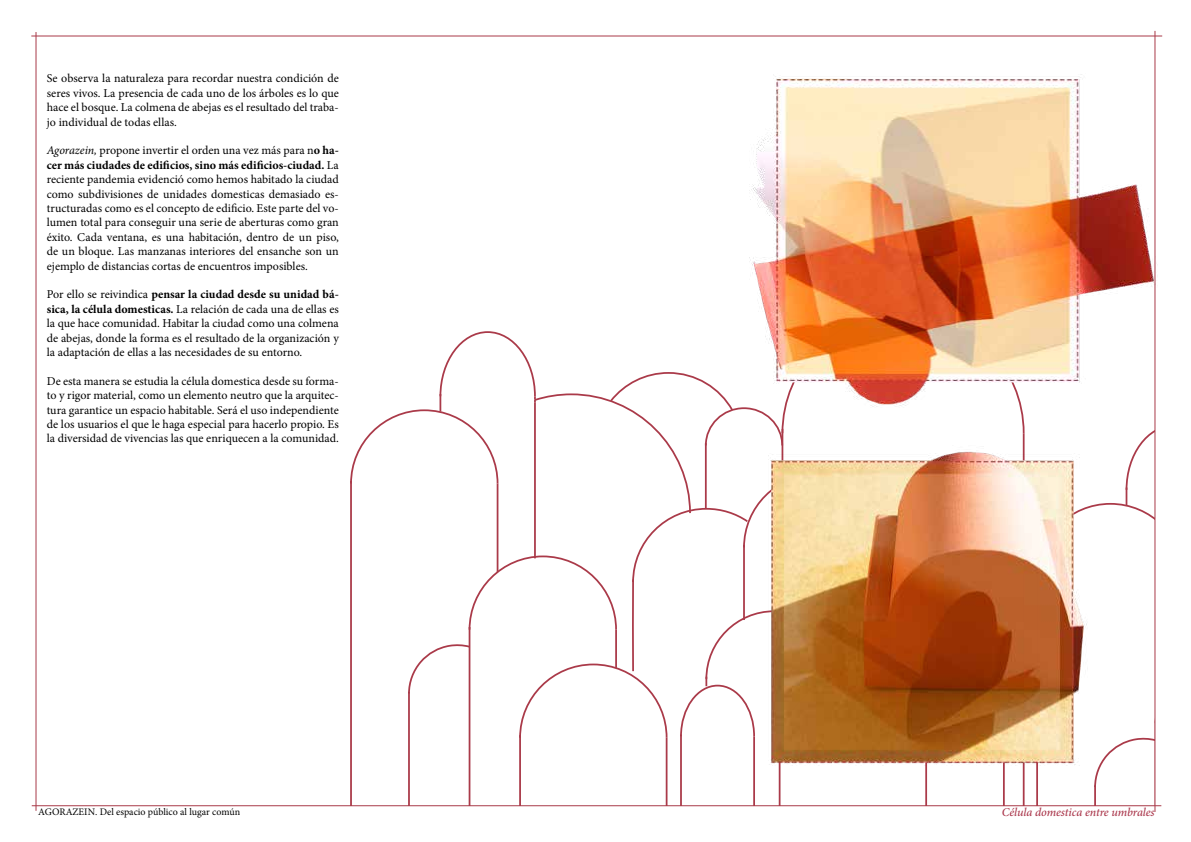
<style>
.page{position:relative;width:1191px;height:842px;background:#fff}
.page>*{position:absolute;margin:0;border:0;box-sizing:border-box;transform-origin:0 0}
.t1{font:12px/14.4px "Minion Pro";color:#000;text-align:justify}
.t2{font:italic 500 12px "Minion Pro";letter-spacing:-.005em;color:#a93449}
.t3{font:10px "Minion Pro";color:#000}
.s1{font-style:italic}
.s2{font-weight:700}
</style>
<div class="page">
<hr style="left:1154px;top:31px;width:1px;height:781px;background:#a93a49">
<hr style="left:36px;top:32px;width:1px;height:779px;background:#a93a49">
<hr style="left:32px;top:805px;width:1129px;height:1px;background:#a93a49">
<hr style="left:31px;top:36px;width:1131px;height:1px;background:#a93a49">
<hr style="left:778px;top:749px;width:2px;height:57px;background:#aa3a49">
<hr style="left:925px;top:752px;width:2px;height:54px;background:#aa3a49">
<hr style="left:680px;top:734px;width:2px;height:72px;background:#aa3a49">
<hr style="left:753px;top:736px;width:2px;height:70px;background:#aa3a49">
<hr style="left:408px;top:692px;width:2px;height:114px;background:#aa3a49">
<hr style="left:468px;top:627px;width:2px;height:179px;background:#aa3a49">
<hr style="left:519px;top:735px;width:2px;height:71px;background:#aa3a49">
<hr style="left:665px;top:738px;width:2px;height:68px;background:#aa3a49">
<hr style="left:1022px;top:433px;width:2px;height:373px;background:#aa3a49">
<hr style="left:350px;top:481px;width:2px;height:325px;background:#aa3a49">
<svg style="left:350px;top:331px;width:675px;height:423px"></svg>
<hr style="left:1003px;top:708px;width:1px;height:98px;background:#aa3a49">
<svg style="left:1109px;top:737px;width:45px;height:18px"></svg>
<hr style="left:1094px;top:785px;width:2px;height:20px;background:#aa3a49">
<hr style="left:1036px;top:574px;width:2px;height:231px;background:#aa3a49">
<svg style="left:1109px;top:430px;width:45px;height:90px"></svg>
<img style="left:742px;top:74px;width:414px;height:338px">
<img style="left:737px;top:431px;width:372px;height:363px">
<p class="t1" style="left:47px;top:71px;width:293px">Se observa la naturaleza para recordar nuestra condición de seres vivos. La presencia de cada uno de los árboles es lo que hace el bosque. La colmena de abejas es el resultado del traba&shy;jo individual de todas ellas.</p>
<p class="t1" style="left:47px;top:143px;width:293px"><span class="s1">Agorazein,</span> propone invertir el orden una vez más para n<span class="s2">o ha&shy;cer más ciudades de edificios, sino más edificios-ciudad.</span> La reciente pandemia evidenció como hemos habitado la ciudad como subdivisiones de unidades domesticas demasiado es&shy;tructuradas como es el concepto de edificio. Este parte del vo&shy;lumen total para conseguir una serie de aberturas como gran éxito. Cada ventana, es una habitación, dentro de un piso, de un bloque. Las manzanas interiores del ensanche son un ejemplo de distancias cortas de encuentros imposibles.</p>
<p class="t1" style="left:47px;top:287px;width:293px">Por ello se reivindica <span class="s2">pensar la ciudad desde su unidad bá&shy;sica, la célula domesticas.</span> La relación de cada una de ellas es la que hace comunidad. Habitar la ciudad como una colmena de abejas, donde la forma es el resultado de la organización y la adaptación de ellas a las necesidades de su entorno.</p>
<p class="t1" style="left:47px;top:374px;width:293px">De esta manera se estudia la célula domestica desde su forma&shy;to y rigor material, como un elemento neutro que la arquitec&shy;tura garantice un espacio habitable. Será el uso independiente de los usuarios el que le haga especial para hacerlo propio. Es la diversidad de vivencias las que enriquecen a la comunidad.</p>
<p class="t3" style="left:38px;top:805px;width:203px">AGORAZEIN. Del espacio público al lugar común</p>
<p class="t2" style="left:1001px;top:804px;width:154px">Célula domestica entre umbrales</p>
</div>
